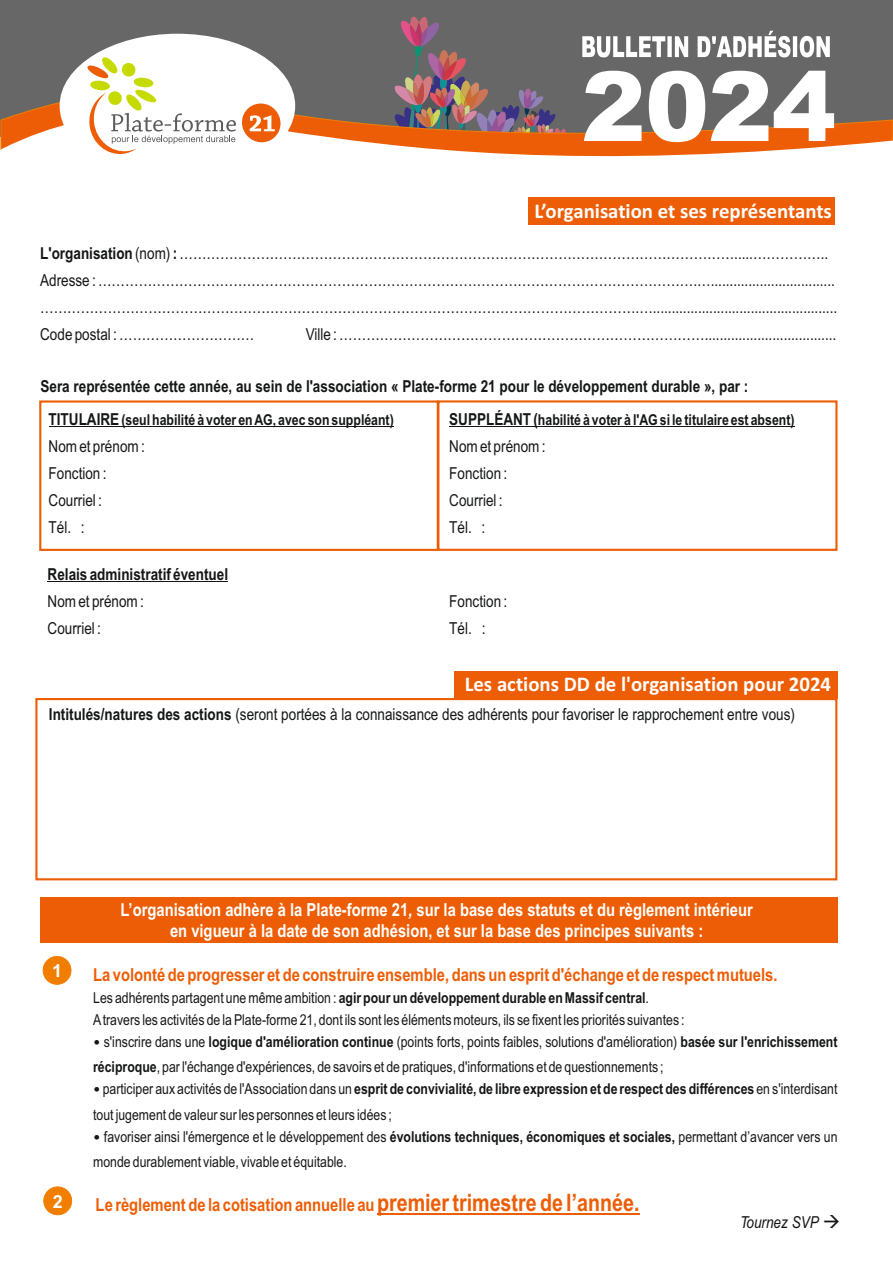
<style>
.page{position:relative;width:893px;height:1263px;background:#fff}
.page>*{position:absolute;margin:0;border:0;box-sizing:border-box;transform-origin:0 0}
.t1{font:900 96.6px "Arial";color:#fff}
.t2{font:700 21px "Calibri";color:#fff}
.t3{font:700 18px "Arial Narrow";color:#ed5d05}
.t4{font:700 18px/21px "Arial Narrow";color:#fff;text-align:center}
.t5{font:700 18px "Arial";color:#fff}
.t6{font:16.5px/27px "Arial Narrow";color:#151616}
.t7{font:700 16.5px "Arial Narrow";color:#151616}
.t8{font:italic 16.5px "Arial Narrow";color:#151616}
.t9{font:15px/25px "Arial Narrow";color:#151616}
.t10{font:700 15px "Arial Narrow";color:#151616}
.s1{font-weight:700}
.s2{font-size:16.5px}
.s3{font-style:italic}
.s4{font-weight:400}
.s5{font-family:"Calibri"}
.s6{font-size:24px}
</style>
<div class="page">
<div style="left:0;top:0;width:893px;height:137px;background:#676767"></div>
<svg style="left:401px;top:16px;width:38px;height:23px"></svg>
<div style="left:40px;top:898px;width:797px;height:45px;background:#ed5d05"></div>
<hr style="left:377px;top:1213px;width:263px;height:1px;background:#ed5d05">
<hr style="left:49px;top:426px;width:72px;height:1px;background:#151616">
<hr style="left:121px;top:426px;width:273px;height:1px;background:#151616">
<hr style="left:449px;top:426px;width:89px;height:1px;background:#151616">
<hr style="left:538px;top:426px;width:256px;height:1px;background:#151616">
<hr style="left:48px;top:581px;width:180px;height:1px;background:#151616">
<div style="left:529px;top:197px;width:306px;height:28px;background:#ed5d05"></div>
<div style="left:43px;top:956px;width:28px;height:29px;background:#f27e00;border:1px solid #f27e00;border-radius:50%"></div>
<div style="left:43px;top:1186px;width:29px;height:29px;background:#f27e00;border:1px solid #f27e00;border-radius:50%"></div>
<div style="left:39px;top:400px;width:400px;height:151px;border:2px solid #ed5e04"></div>
<div style="left:35px;top:698px;width:802px;height:182px;border:2px solid #ed5e04"></div>
<div style="left:437px;top:400px;width:400px;height:151px;border:2px solid #ed5e04"></div>
<svg style="left:582px;top:31px;width:248px;height:12px"></svg>
<svg style="left:0;top:43px;width:893px;height:162px"></svg>
<div style="left:60px;top:34px;width:235px;height:144px;background:#fff;border:2px solid #fff;border-radius:50%"></div>
<svg style="left:87px;top:57px;width:196px;height:99px"></svg>
<div style="left:454px;top:672px;width:383px;height:27px;background:#ed5d05"></div>
<h1 class="t1" style="left:581px;top:72px;width:256px">2024</h1>
<h2 class="t2" style="left:534px;top:202px;width:299px">L’organisation et ses représentants</h2>
<p class="t6" style="left:40px;top:241px;width:789px"><span class="s1">L'organisation</span> (nom) <span class="s1">:</span> …………………………………………………………………………………………………………….....……………..</p>
<p class="t6" style="left:40px;top:268px;width:796px">Adresse : …………………………………………………………………………………………………………………….….................................</p>
<p class="t6" style="left:40px;top:295px;width:798px">…………………………………………………………………………………………………………………….….................................................<br>Code postal : …………………………</p>
<p class="t6" style="left:306px;top:322px;width:532px">Ville : ………………………………………………………………………...................................</p>
<p class="t7" style="left:40px;top:380px;width:709px">Sera représentée cette année, au sein de l'association « Plate-forme 21 pour le développement durable », par :</p>
<p class="t10" style="left:49px;top:414px;width:347px"><span class="s2">TITULAIRE</span> (seul habilité à voter en AG, avec son suppléant)</p>
<p class="t6" style="left:49px;top:434px;width:98px">Nom et prénom :<br>Fonction :<br>Courriel :</p>
<p class="t6" style="left:49px;top:515px;width:38px">Tél. :</p>
<p class="t7" style="left:48px;top:568px;width:182px">Relais administratif éventuel</p>
<p class="t10" style="left:449px;top:414px;width:347px"><span class="s2">SUPPLÉANT (</span>habilité à voter à l'AG si le titulaire est absent)</p>
<p class="t6" style="left:449px;top:434px;width:98px">Nom et prénom :</p>
<p class="t6" style="left:449px;top:461px;width:59px">Fonction :</p>
<p class="t6" style="left:449px;top:488px;width:55px">Courriel :<br>Tél. :</p>
<p class="t6" style="left:48px;top:589px;width:98px">Nom et prénom :</p>
<p class="t6" style="left:449px;top:589px;width:59px">Fonction :</p>
<p class="t6" style="left:48px;top:616px;width:55px">Courriel :</p>
<p class="t6" style="left:449px;top:616px;width:38px">Tél. :</p>
<h2 class="t2" style="left:465px;top:675px;width:368px">Les actions DD de l'organisation pour 2024</h2>
<p class="t6" style="left:49px;top:702px;width:748px"><span class="s1">Intitulés/natures des actions</span> (seront portées à la connaissance des adhérents pour favoriser le rapprochement entre vous)</p>
<p class="t5" style="left:52px;top:964px;width:12px">1</p>
<p class="t5" style="left:53px;top:1195px;width:12px">2</p>
<p class="t4" style="left:120px;top:901px;width:634px">L’organisation adhère à la Plate-forme 21<span class="s3">,</span> sur la base des statuts et du règlement intérieur en vigueur à la date de son adhésion, et sur la base des principes suivants :</p>
<p class="t3" style="left:93px;top:968px;width:686px">La volonté de progresser et de construire ensemble, dans un esprit d'échange et de respect mutuels.</p>
<p class="t9" style="left:93px;top:1009px;width:593px">Atravers les activités de la Plate-forme 21, dont ils sont les éléments moteurs, ils se fixent les priorités suivantes :</p>
<p class="t10" style="left:93px;top:992px;width:557px"><span class="s4">Les adhérents partagent une même ambition :</span> agir pour un développement durable en Massif central<span class="s4">.</span></p>
<p class="t9" style="left:93px;top:1031px;width:746px"><span class="s5">•</span> s'inscrire dans une <span class="s1">logique d'amélioration continue</span> (points forts, points faibles, solutions d'amélioration) <span class="s1">basée sur l'enrichissement réciproque</span>, par l'échange d'expériences, de savoirs et de pratiques, d'informations et de questionnements ;</p>
<p class="t9" style="left:93px;top:1078px;width:746px"><span class="s5">•</span> participer aux activités de l'Association dans un <span class="s1">esprit de convivialité, de libre expression et de respect des différences</span> en s'interdisant tout jugement de valeur sur les personnes et leurs idées ;</p>
<p class="t9" style="left:93px;top:1125px;width:746px"><span class="s5">•</span> favoriser ainsi l'émergence et le développement des <span class="s1">évolutions techniques, économiques et sociales,</span> permettant d’avancer vers un monde durablement viable, vivable et équitable.</p>
<p class="t3" style="left:96px;top:1198px;width:545px">Le règlement de la cotisation annuelle au <span class="s6">premier trimestre de l’année.</span></p>
<p class="t8" style="left:740px;top:1216px;width:102px">Tournez SVP →</p>
</div>
